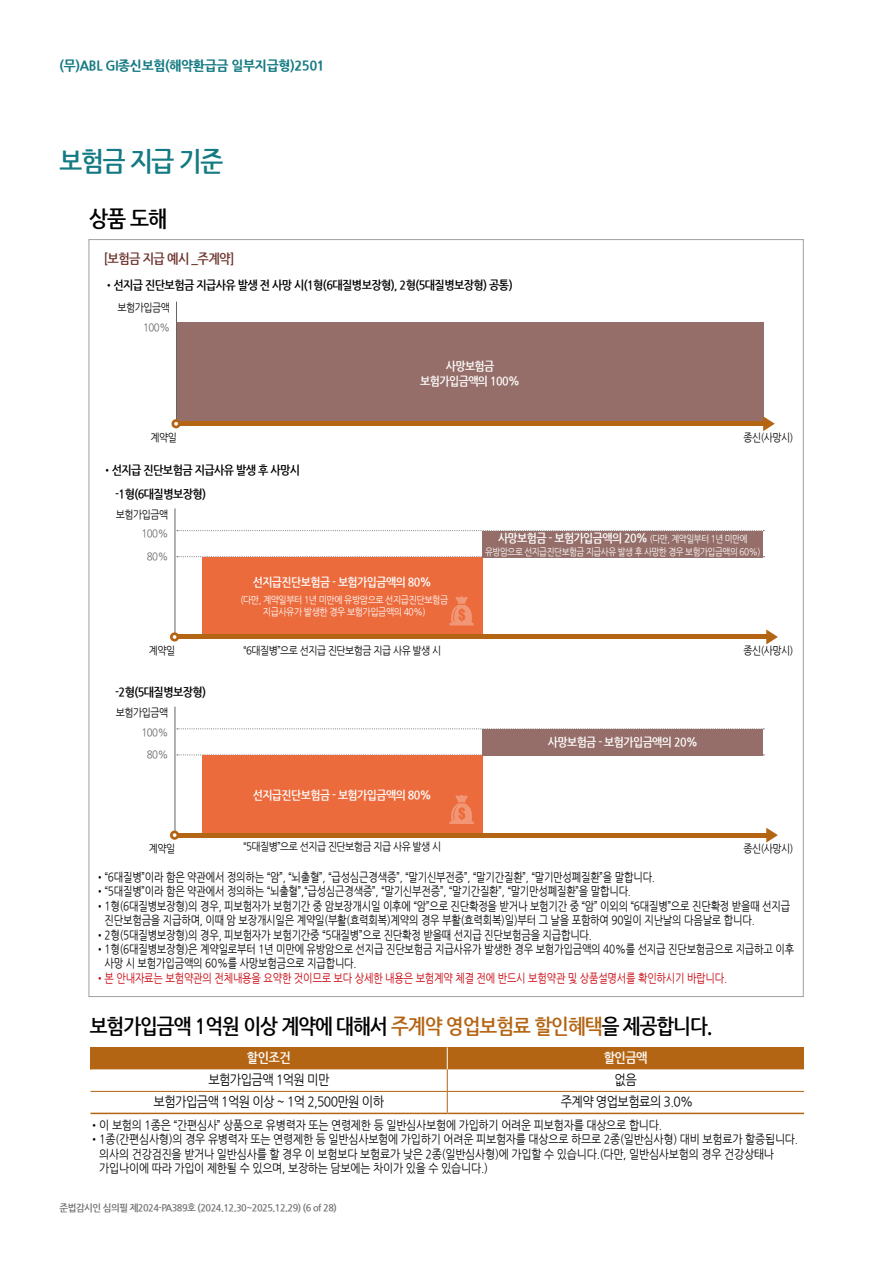
<style>
.page{position:relative;width:893px;height:1263px;background:#fff}
.page>*{position:absolute;margin:0;border:0;box-sizing:border-box;transform-origin:0 0}
.t1{font:700 27px "Nanum Gothic";letter-spacing:-.05em;color:#147a83;scale:.9 1}
.t2{font:700 22.5px "Nanum Gothic";color:#000;scale:.9 1}
.t3{font:700 21px "Nanum Gothic";letter-spacing:-.05em;color:#000;scale:.9 1}
.t4{font:13.5px "Nanum Gothic";letter-spacing:-.05em;color:#000;scale:.9 1}
.t5{font:800 13.5px "Nanum Gothic";letter-spacing:-.025em;color:#147a83;scale:.95 1}
.t6{font:700 13.5px "Nanum Gothic";letter-spacing:-.05em;color:#6d342e;scale:.9 1}
.t7{font:700 13.5px "Nanum Gothic";letter-spacing:-.05em;color:#fff;scale:.9 1}
.t8{font:700 12.15px "Nanum Gothic";letter-spacing:-.05em;color:#000;scale:.9 1}
.t9{font:12px/14.4px "Nanum Gothic";letter-spacing:-.02em;color:#000;scale:.84 1}
.t10{font:12px/14.4px "Nanum Gothic";letter-spacing:-.02em;color:#000;scale:.9 1}
.t11{font:700 12px/14.9px "Nanum Gothic";letter-spacing:-.05em;color:#fff;text-align:center;scale:.9 1}
.t12{font:12px "Nanum Gothic";letter-spacing:-.02em;color:#c7000b;scale:.84 1}
.t13{font:10.8px "Nanum Gothic";letter-spacing:-.05em;color:#000;scale:.9 1}
.t14{font:10.8px "Nanum Gothic";letter-spacing:-.05em;color:#656464;scale:.9 1}
.t15{font:700 9.75px "Nanum Gothic";letter-spacing:-.05em;color:#727171;scale:.95 1}
.t16{font:9.75px/11.7px "Nanum Gothic";letter-spacing:-.05em;color:#fff;text-align:center;scale:.9 1}
.t17{font:9.75px "Nanum Gothic";letter-spacing:-.05em;color:#fff;scale:.86 1}
.s1{font-weight:400;font-size:9.75px}
.s2{color:#b46513}
</style>
<div class="page">
<svg style="left:90px;top:1047px;width:714px;height:66px"></svg>
<hr style="left:90px;top:1113px;width:357px;height:1px;background:#b46513">
<hr style="left:447px;top:1113px;width:357px;height:1px;background:#b46513">
<hr style="left:175px;top:508px;width:1px;height:126px;background:#656464">
<hr style="left:175px;top:707px;width:1px;height:126px;background:#656464">
<svg style="left:177px;top:530px;width:587px;height:1px"></svg>
<svg style="left:177px;top:728px;width:587px;height:1px"></svg>
<svg style="left:177px;top:556px;width:588px;height:1px"></svg>
<svg style="left:177px;top:754px;width:587px;height:1px"></svg>
<div style="left:202px;top:557px;width:280px;height:79px;background:#ec6b3d"></div>
<div style="left:202px;top:755px;width:280px;height:79px;background:#ec6b3d"></div>
<div style="left:174px;top:634px;width:593px;height:5px;background:#b46513"></div>
<svg style="left:766px;top:629px;width:12px;height:15px"></svg>
<div style="left:174px;top:833px;width:593px;height:5px;background:#b46513"></div>
<svg style="left:766px;top:828px;width:12px;height:15px"></svg>
<div style="left:171px;top:634px;width:7px;height:6px;background:#fff;border-radius:50%"></div>
<div style="left:170px;top:632px;width:9px;height:9px;border:3px solid #b46513;border-radius:50%"></div>
<div style="left:171px;top:832px;width:7px;height:6px;background:#fff;border-radius:50%"></div>
<div style="left:170px;top:830px;width:9px;height:10px;border:3px solid #b46513;border-radius:50%"></div>
<svg style="left:449px;top:596px;width:25px;height:29px"></svg>
<svg style="left:449px;top:795px;width:25px;height:29px"></svg>
<div style="left:482px;top:531px;width:281px;height:26px;background:#956e69"></div>
<div style="left:482px;top:729px;width:281px;height:26px;background:#956e69"></div>
<hr style="left:176px;top:302px;width:1px;height:119px;background:#656464">
<div style="left:177px;top:322px;width:586px;height:99px;background:#956e69"></div>
<div style="left:176px;top:421px;width:587px;height:5px;background:#b46513"></div>
<svg style="left:763px;top:416px;width:12px;height:15px"></svg>
<div style="left:173px;top:420px;width:6px;height:7px;background:#fff;border-radius:50%"></div>
<div style="left:171px;top:419px;width:10px;height:9px;border:3px solid #b46513;border-radius:50%"></div>
<p class="t5" style="left:60px;top:59px;width:281px">(무)ABL GI종신보험(해약환급금 일부지급형)2501</p>
<h1 class="t1" style="left:60px;top:149px;width:183px">보험금 지급 기준</h1>
<h2 class="t2" style="left:89px;top:208px;width:88px">상품 도해</h2>
<p class="t6" style="left:104px;top:252px;width:147px">[보험금 지급 예시 _주계약]</p>
<p class="t8" style="left:104px;top:279px;width:456px">•선지급 진단보험금 지급사유 발생 전 사망 시(1형(6대질병보장형), 2형(5대질병보장형) 공통)</p>
<p class="t13" style="left:118px;top:303px;width:60px">보험가입금액</p>
<p class="t14" style="left:143px;top:322px;width:31px">100%</p>
<p class="t13" style="left:150px;top:432px;width:31px">계약일</p>
<p class="t8" style="left:102px;top:464px;width:222px">•선지급 진단보험금 지급사유 발생 후 사망시</p>
<p class="t13" style="left:116px;top:509px;width:60px">보험가입금액</p>
<p class="t8" style="left:115px;top:488px;width:103px">-1형(6대질병보장형)</p>
<p class="t14" style="left:141px;top:529px;width:31px">100%</p>
<p class="t14" style="left:147px;top:551px;width:25px">80%</p>
<p class="t11" style="left:420px;top:359px;width:112px">사망보험금 보험가입금액의 100%</p>
<p class="t13" style="left:743px;top:432px;width:57px">종신(사망시)</p>
<p class="t11" style="left:498px;top:531px;width:279px">사망보험금 - 보험가입금액의 20% <span class="s1">(다만, 계약일부터 1년 미만에</span></p>
<p class="t17" style="left:485px;top:547px;width:322px">유방암으로 선지급진단보험금 지급사유 발생 후 사망한 경우 보험가입금액의 60%)</p>
<p class="t13" style="left:149px;top:645px;width:31px">계약일</p>
<p class="t8" style="left:115px;top:686px;width:103px">-2형(5대질병보장형)</p>
<p class="t13" style="left:116px;top:707px;width:60px">보험가입금액</p>
<p class="t14" style="left:141px;top:727px;width:31px">100%</p>
<p class="t14" style="left:147px;top:749px;width:25px">80%</p>
<p class="t13" style="left:149px;top:843px;width:31px">계약일</p>
<p class="t11" style="left:253px;top:575px;width:200px">선지급진단보험금 - 보험가입금액의 80%</p>
<p class="t16" style="left:240px;top:595px;width:232px">(다만, 계약일부터 1년 미만에 유방암으로 선지급진단보험금 지급사유가 발생한 경우 보험가입금액의 40%)</p>
<p class="t13" style="left:243px;top:645px;width:222px">“6대질병”으로 선지급 진단보험금 지급 사유 발생 시</p>
<p class="t11" style="left:253px;top:787px;width:200px">선지급진단보험금 - 보험가입금액의 80%</p>
<p class="t11" style="left:548px;top:734px;width:168px">사망보험금 - 보험가입금액의 20%</p>
<p class="t13" style="left:743px;top:645px;width:57px">종신(사망시)</p>
<p class="t13" style="left:243px;top:841px;width:222px">“5대질병”으로 선지급 진단보험금 지급 사유 발생 시</p>
<p class="t13" style="left:743px;top:843px;width:57px">종신(사망시)</p>
<p class="t9" style="left:95px;top:870px;width:668px">•“6대질병”이라 함은 약관에서 정의하는 “암”, “뇌출혈”, “급성심근경색증”, “말기신부전증”, “말기간질환”, “말기만성폐질환”을 말합니다.</p>
<p class="t9" style="left:95px;top:884px;width:639px">•“5대질병”이라 함은 약관에서 정의하는 “뇌출혈”,“급성심근경색증”, “말기신부전증”, “말기간질환”, “말기만성폐질환”을 말합니다.</p>
<p class="t9" style="left:105px;top:899px;width:818px;text-indent:-9px">•1형(6대질병보장형)의 경우, 피보험자가 보험기간 중 암보장개시일 이후에 “암”으로 진단확정을 받거나 보험기간 중 “암” 이외의 “6대질병”으로 진단확정 받을때 선지급 진단보험금을 지급하며, 이때 암 보장개시일은 계약일(부활(효력회복)계약의 경우 부활(효력회복)일)부터 그 날을 포함하여 90일이 지난날의 다음날로 합니다.</p>
<p class="t9" style="left:95px;top:928px;width:593px">•2형(5대질병보장형)의 경우, 피보험자가 보험기간중 “5대질병”으로 진단확정 받을때 선지급 진단보험금을 지급합니다.</p>
<p class="t9" style="left:105px;top:942px;width:822px;text-indent:-9px">•1형(6대질병보장형)은 계약일로부터 1년 미만에 유방암으로 선지급 진단보험금 지급사유가 발생한 경우 보험가입금액의 40%를 선지급 진단보험금으로 지급하고 이후 사망 시 보험가입금액의 60%를 사망보험금으로 지급합니다.</p>
<p class="t12" style="left:95px;top:972px;width:754px">•본 안내자료는 보험약관의 전체내용을 요약한 것이므로 보다 상세한 내용은 보험계약 체결 전에 반드시 보험약관 및 상품설명서를 확인하시기 바랍니다.</p>
<h3 class="t3" style="left:90px;top:1016px;width:694px">보험가입금액 1억원 이상 계약에 대해서 <span class="s2">주계약 영업보험료 할인혜택</span>을 제공합니다.</h3>
<p class="t7" style="left:247px;top:1051px;width:50px">할인조건</p>
<p class="t7" style="left:604px;top:1051px;width:50px">할인금액</p>
<p class="t4" style="left:208px;top:1073px;width:136px">보험가입금액 1억원 미만</p>
<p class="t4" style="left:615px;top:1073px;width:26px">없음</p>
<p class="t4" style="left:154px;top:1096px;width:258px">보험가입금액 1억원 이상 ~ 1억 2,500만원 이하</p>
<p class="t4" style="left:561px;top:1096px;width:149px">주계약 영업보험료의 3.0%</p>
<p class="t10" style="left:89px;top:1118px;width:638px">•이 보험의 1종은 “간편심사” 상품으로 유병력자 또는 연령제한 등 일반심사보험에 가입하기 어려운 피보험자를 대상으로 합니다.</p>
<p class="t10" style="left:99px;top:1133px;width:778px;text-indent:-10px">•1종(간편심사형)의 경우 유병력자 또는 연령제한 등 일반심사보험에 가입하기 어려운 피보험자를 대상으로 하므로 2종(일반심사형) 대비 보험료가 할증됩니다. 의사의 건강검진을 받거나 일반심사를 할 경우 이 보험보다 보험료가 낮은 2종(일반심사형)에 가입할 수 있습니다.(다만, 일반심사보험의 경우 건강상태나 가입나이에 따라 가입이 제한될 수 있으며, 보장하는 담보에는 차이가 있을 수 있습니다.)</p>
<p class="t15" style="left:60px;top:1203px;width:293px">준법감시인 심의필 제2024-PA389호 (2024.12.30~2025.12.29) (6 of 28)</p>
</div>
